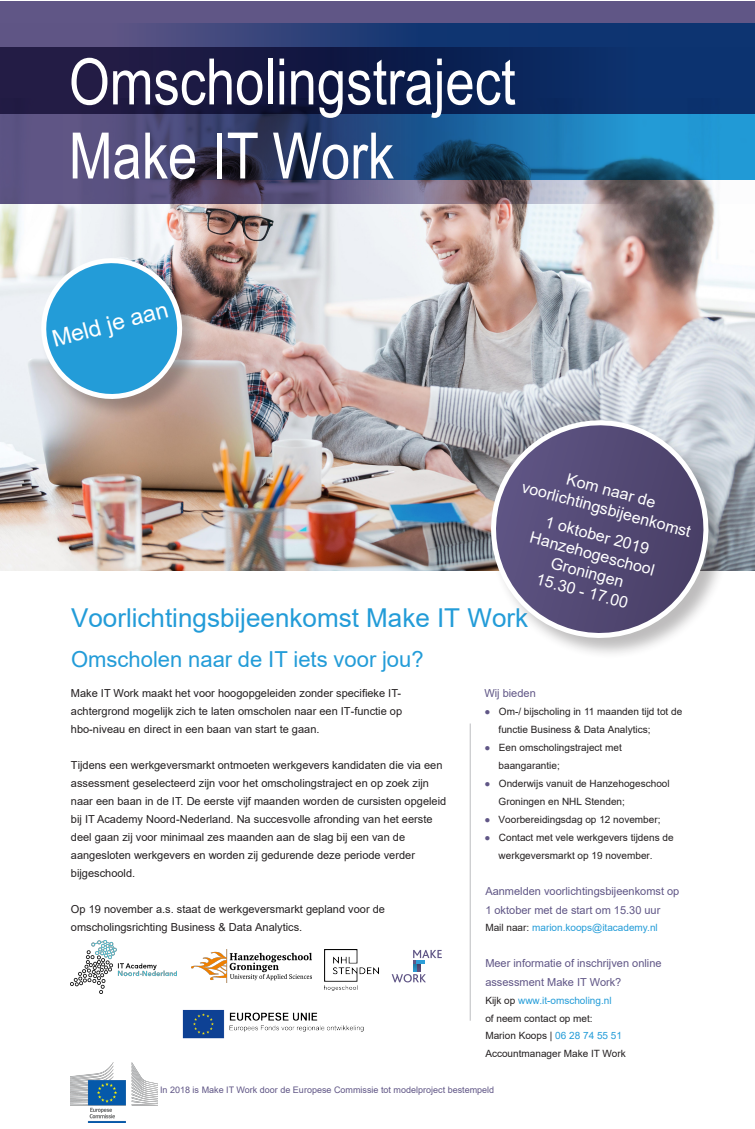
<style>
.page{position:relative;width:755px;height:1129px;background:#fff}
.page>*{position:absolute;margin:0;border:0;box-sizing:border-box;transform-origin:0 0}
.t1{font:64px "Arial Narrow";color:#fff}
.t2{font:26px "Arial";color:#239cd8}
.t3{font:23px "Arial";color:#fff}
.t4{font:22px "Arial";color:#239cd8}
.t5{font:16px/19.2px "Arial";color:#fff;text-align:center}
.t6{font:11px/18px "Arial";color:#231f20}
.t7{font:11px/19.1px "Arial";color:#605686}
.t8{font:10px/18px "Arial";color:#231f20}
.t9{font:10px "Arial";color:#239cd8}
.t10{font:9px "Arial";color:#605686}
.s1{color:#605686}
.s2{color:#231f20}
.s3{color:#239cd8}
</style>
<div class="page">
<img style="left:0;top:203px;width:754px;height:367px">
<div style="left:0;top:1px;width:754px;height:112px;background:#605686"></div>
<div style="left:489px;top:419px;width:240px;height:240px;background:#231f20;opacity:.3"></div>
<svg style="left:475px;top:405px;width:248px;height:242px"></svg>
<svg style="left:146px;top:23px;width:608px;height:24px;background:#1e3b75"></svg>
<svg style="left:0;top:47px;width:754px;height:156px;background:#2c426f"></svg>
<hr style="left:469px;top:723px;width:1px;height:297px;background:#bcbdc0">
<img style="left:71px;top:1062px;width:86px;height:60px">
<img style="left:191px;top:949px;width:120px;height:33px">
<img style="left:325px;top:949px;width:53px;height:41px">
<svg style="left:391px;top:950px;width:50px;height:32px"></svg>
<div style="left:40px;top:257px;width:164px;height:163px;background:#231f20;opacity:.3"></div>
<svg style="left:36px;top:253px;width:151px;height:151px;background:#69aed1"></svg>
<img style="left:182px;top:1009px;width:181px;height:29px">
<img style="left:70px;top:940px;width:106px;height:52px">
<p class="t1" style="left:69px;top:35px;width:448px">Omscholingstraject</p>
<p class="t1" style="left:69px;top:109px;width:326px">Make IT Work</p>
<p class="t3" style="left:48px;top:324px;width:120px;rotate:-15deg">Meld je aan</p>
<p class="t5" style="left:529px;top:458px;width:176px;rotate:15deg">Kom naar de voorlichtingsbijeenkomst</p>
<p class="t5" style="left:537px;top:509px;width:130px;rotate:15deg">1 oktober 2019<br>Hanzehogeschool<br>Groningen<br>15.30 - 17.00</p>
<p class="t2" style="left:71px;top:600px;width:458px">Voorlichtingsbijeenkomst Make IT Work</p>
<p class="t4" style="left:71px;top:644px;width:354px">Omscholen naar de IT iets voor jou?</p>
<p class="t6" style="left:71px;top:683px;width:332px;text-align:justify">Make IT Work maakt het voor hoogopgeleiden zonder specifieke IT&shy;achtergrond mogelijk zich te laten omscholen naar een IT-functie op hbo-niveau en direct in een baan van start te gaan.</p>
<p class="t6" style="left:71px;top:755px;width:376px">Tijdens een werkgeversmarkt ontmoeten werkgevers kandidaten die via een assessment geselecteerd zijn voor het omscholingstraject en op zoek zijn naar een baan in de IT. De eerste vijf maanden worden de cursisten opgeleid bij IT Academy Noord-Nederland. Na succesvolle afronding van het eerste deel gaan zij voor minimaal zes maanden aan de slag bij een van de aangesloten werkgevers en worden zij gedurende deze periode verder bijgeschoold.</p>
<p class="t6" style="left:71px;top:899px;width:315px">Op 19 november a.s. staat de werkgeversmarkt gepland voor de omscholingsrichting Business &amp; Data Analytics.</p>
<p class="t7" style="left:484px;top:683px;width:53px">Wij bieden</p>
<p class="t8" style="left:498px;top:701px;width:185px;text-indent:-14px"><span class="s1">●</span> Om-/ bijscholing in 11 maanden tijd tot de functie Business &amp; Data Analytics;</p>
<p class="t8" style="left:498px;top:737px;width:125px;text-indent:-14px"><span class="s1">●</span> Een omscholingstraject met baangarantie;</p>
<p class="t8" style="left:498px;top:773px;width:172px;text-indent:-14px"><span class="s1">●</span> Onderwijs vanuit de Hanzehogeschool<br>Groningen en NHL Stenden;</p>
<p class="t8" style="left:484px;top:809px;width:177px"><span class="s1">●</span> Voorbereidingsdag op 12 november;</p>
<p class="t8" style="left:498px;top:827px;width:176px;text-indent:-14px"><span class="s1">●</span> Contact met vele werkgevers tijdens de werkgeversmarkt op 19 november.</p>
<p class="t7" style="left:485px;top:881px;width:195px">Aanmelden voorlichtingsbijeenkomst op<br>1 oktober met de start om 15.30 uur</p>
<p class="t9" style="left:485px;top:920px;width:174px"><span class="s2">Mail naar:</span> marion.koops@itacademy.nl</p>
<p class="t7" style="left:485px;top:953px;width:178px;line-height:19.4px">Meer informatie of inschrijven online assessment Make IT Work?</p>
<p class="t8" style="left:485px;top:991px;width:142px;line-height:17.6px">Kijk op <span class="s3">www.it-omscholing.nl<br></span>of neem contact op met:<br>Marion Koops | <span class="s3">06 28 74 55 51<br></span>Accountmanager Make IT Work</p>
<p class="t10" style="left:160px;top:1083px;width:335px">In 2018 is Make IT Work door de Europese Commissie tot modelproject bestempeld</p>
</div>
